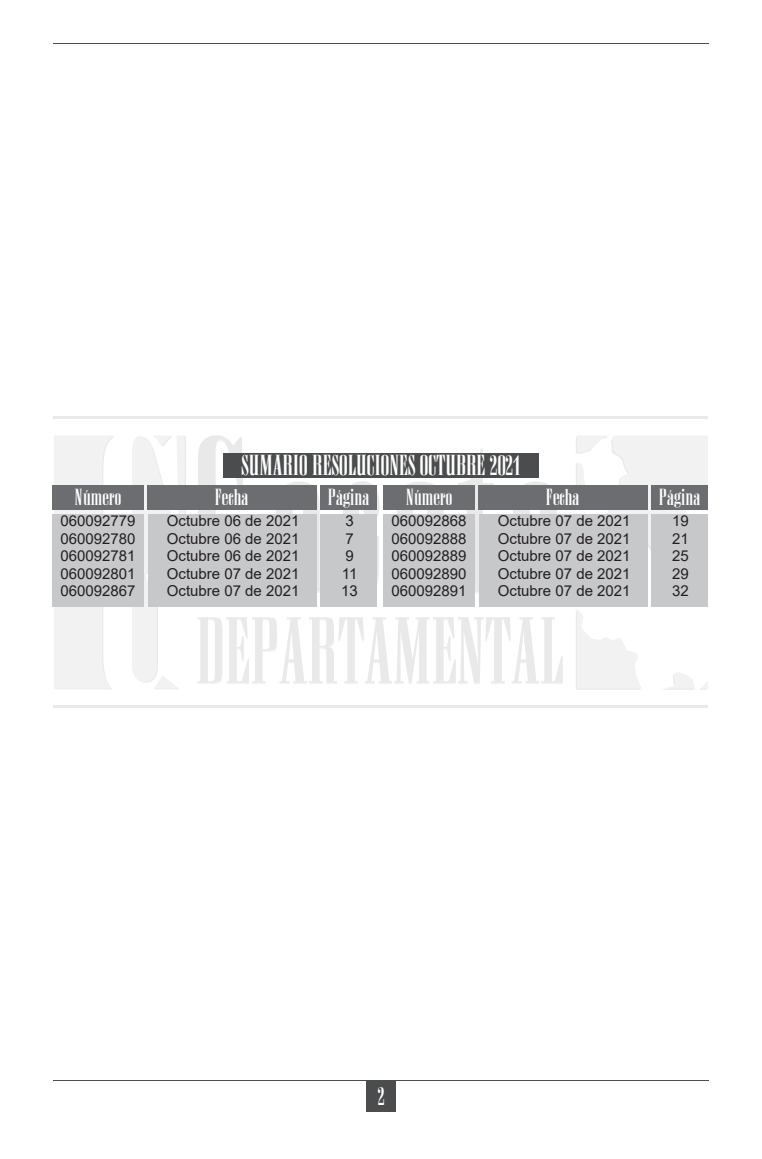
<style>
.page{position:relative;width:762px;height:1159px;background:#fff}
.page>*{position:absolute;margin:0;border:0;box-sizing:border-box;transform-origin:0 0}
.t1{font:24.88px "Anatevka";color:#fff}
.t2{font:22.5px "Anatevka";color:#fff}
.t3{font:20px "Anatevka";color:#fff}
.t4{font:15px "Arial";color:#231f20}
</style>
<div class="page">
<svg style="left:198px;top:435px;width:45px;height:79px"></svg>
<svg style="left:276px;top:481px;width:44px;height:113px"></svg>
<svg style="left:343px;top:481px;width:36px;height:102px"></svg>
<svg style="left:397px;top:482px;width:46px;height:32px"></svg>
<svg style="left:458px;top:448px;width:36px;height:146px"></svg>
<svg style="left:513px;top:481px;width:44px;height:33px"></svg>
<svg style="left:197px;top:617px;width:366px;height:67px"></svg>
<hr style="left:54px;top:705px;width:654px;height:2px;background:#4b4c4d">
<hr style="left:54px;top:416px;width:654px;height:2px;background:#4b4c4d">
<svg style="left:132px;top:436px;width:54px;height:253px"></svg>
<svg style="left:54px;top:436px;width:61px;height:253px"></svg>
<svg style="left:576px;top:436px;width:132px;height:141px"></svg>
<svg style="left:664px;top:672px;width:44px;height:18px"></svg>
<svg style="left:576px;top:610px;width:65px;height:80px"></svg>
<div style="left:366px;top:1080px;width:30px;height:31px;background:#4b4c4d"></div>
<hr style="left:53px;top:1080px;width:656px;height:1px;background:#4b4c4d">
<hr style="left:53px;top:43px;width:656px;height:1px;background:#4b4c4d">
<div style="left:52px;top:485px;width:91px;height:25px;background:#6c6d70"></div>
<div style="left:383px;top:485px;width:91px;height:25px;background:#6c6d70"></div>
<div style="left:147px;top:485px;width:169px;height:25px;background:#6c6d70"></div>
<div style="left:478px;top:485px;width:169px;height:25px;background:#6c6d70"></div>
<div style="left:320px;top:485px;width:57px;height:25px;background:#6c6d70"></div>
<div style="left:651px;top:485px;width:57px;height:25px;background:#6c6d70"></div>
<div style="left:52px;top:514px;width:91px;height:92px;background:#c7c8ca"></div>
<div style="left:383px;top:514px;width:91px;height:92px;background:#c7c8ca"></div>
<div style="left:148px;top:514px;width:168px;height:92px;background:#c7c8ca"></div>
<div style="left:479px;top:514px;width:168px;height:92px;background:#c7c8ca"></div>
<div style="left:320px;top:514px;width:57px;height:92px;background:#c7c8ca"></div>
<div style="left:651px;top:514px;width:57px;height:92px;background:#c7c8ca"></div>
<div style="left:223px;top:453px;width:316px;height:25px;background:#4b4c4d"></div>
<p class="t1" style="left:241px;top:450px;width:282px">SUMARIO RESOLUCIONES OCTUBRE 2021</p>
<p class="t3" style="left:75px;top:485px;width:47px">Número</p>
<p class="t3" style="left:406px;top:485px;width:47px">Número</p>
<p class="t4" style="left:60px;top:511px;width:77px">060092779</p>
<p class="t4" style="left:60px;top:528px;width:77px">060092780</p>
<p class="t4" style="left:60px;top:546px;width:77px">060092781</p>
<p class="t4" style="left:60px;top:563px;width:77px">060092801</p>
<p class="t4" style="left:60px;top:581px;width:77px">060092867</p>
<p class="t3" style="left:215px;top:485px;width:35px">Fecha</p>
<p class="t3" style="left:545px;top:485px;width:35px">Fecha</p>
<p class="t4" style="left:167px;top:511px;width:134px">Octubre 06 de 2021</p>
<p class="t4" style="left:167px;top:528px;width:134px">Octubre 06 de 2021</p>
<p class="t4" style="left:167px;top:546px;width:134px">Octubre 06 de 2021</p>
<p class="t4" style="left:167px;top:563px;width:134px">Octubre 07 de 2021</p>
<p class="t4" style="left:167px;top:581px;width:134px">Octubre 07 de 2021</p>
<p class="t3" style="left:327px;top:485px;width:43px">Página</p>
<p class="t3" style="left:658px;top:485px;width:43px">Página</p>
<p class="t4" style="left:345px;top:511px;width:10px">3</p>
<p class="t4" style="left:345px;top:528px;width:10px">7</p>
<p class="t4" style="left:345px;top:546px;width:10px">9</p>
<p class="t4" style="left:342px;top:563px;width:17px">11</p>
<p class="t4" style="left:341px;top:581px;width:18px">13</p>
<p class="t4" style="left:498px;top:511px;width:134px">Octubre 07 de 2021</p>
<p class="t4" style="left:498px;top:528px;width:134px">Octubre 07 de 2021</p>
<p class="t4" style="left:498px;top:546px;width:134px">Octubre 07 de 2021</p>
<p class="t4" style="left:498px;top:563px;width:134px">Octubre 07 de 2021</p>
<p class="t4" style="left:498px;top:581px;width:134px">Octubre 07 de 2021</p>
<p class="t4" style="left:391px;top:511px;width:77px">060092868</p>
<p class="t4" style="left:391px;top:528px;width:77px">060092888</p>
<p class="t4" style="left:391px;top:546px;width:77px">060092889</p>
<p class="t4" style="left:391px;top:563px;width:77px">060092890</p>
<p class="t4" style="left:391px;top:581px;width:77px">060092891</p>
<p class="t4" style="left:672px;top:511px;width:18px">19</p>
<p class="t4" style="left:672px;top:528px;width:18px">21</p>
<p class="t4" style="left:672px;top:546px;width:18px">25</p>
<p class="t4" style="left:672px;top:563px;width:18px">29</p>
<p class="t4" style="left:672px;top:581px;width:18px">32</p>
<p class="t2" style="left:377px;top:1082px;width:9px">2</p>
</div>
